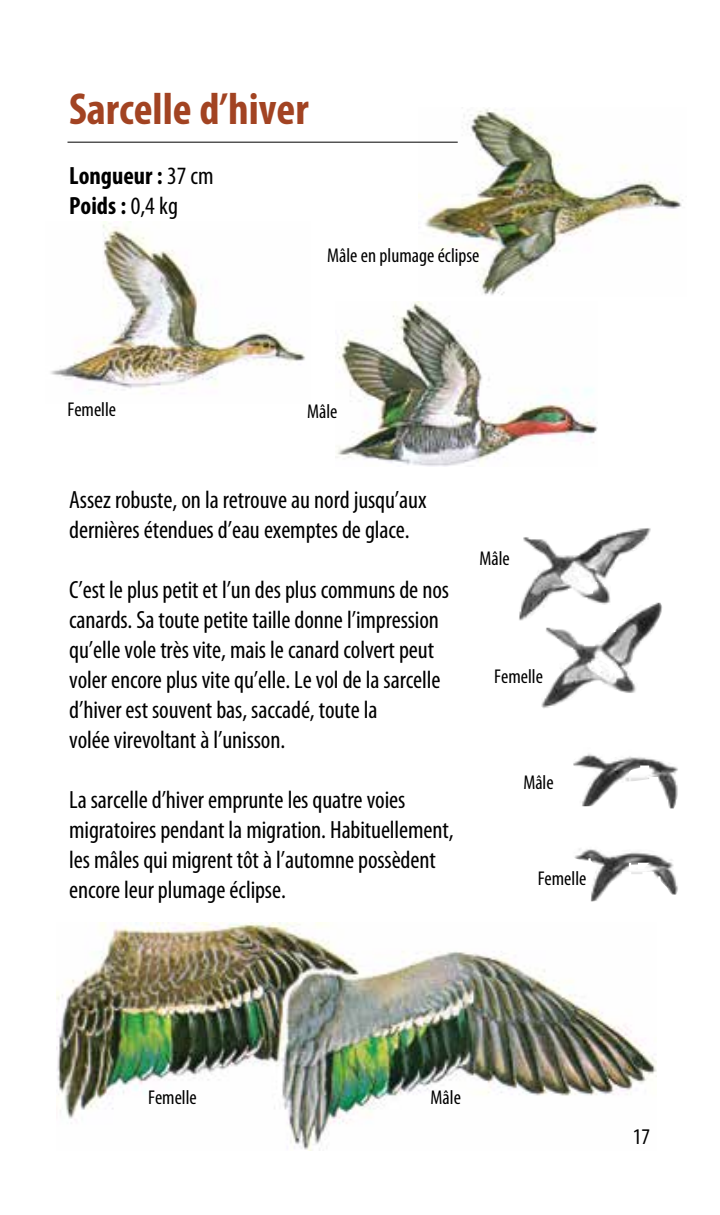
<style>
.page{position:relative;width:720px;height:1215px;background:#fff}
.page>*{position:absolute;margin:0;border:0;box-sizing:border-box;transform-origin:0 0}
.t1{font:700 condensed 45px "Myriad Pro";color:#a24322}
.t2{font:condensed 25px/30px "Myriad Pro";letter-spacing:-.005em;color:#000}
.t3{font:700 condensed 25px/30px "Myriad Pro";color:#000}
.t4{font:condensed 22.5px "Myriad Pro";color:#000}
.t5{font:condensed 20px "Myriad Pro";color:#000}
.s1{font-weight:400}
</style>
<div class="page">
<img style="left:50px;top:222px;width:255px;height:172px">
<img style="left:418px;top:107px;width:265px;height:188px">
<img style="left:335px;top:302px;width:263px;height:164px">
<img style="left:56px;top:923px;width:600px;height:227px">
<img style="left:519px;top:528px;width:159px;height:373px">
<hr style="left:68px;top:142px;width:390px;height:1px;background:#000">
<h1 class="t1" style="left:69px;top:84px;width:241px">Sarcelle d’hiver</h1>
<p class="t3" style="left:69px;top:161px;width:146px">Longueur : <span class="s1">37 cm<br></span>Poids : <span class="s1">0,4 kg</span></p>
<p class="t5" style="left:327px;top:245px;width:154px">Mâle en plumage éclipse</p>
<p class="t5" style="left:68px;top:399px;width:50px">Femelle</p>
<p class="t5" style="left:307px;top:400px;width:32px">Mâle</p>
<p class="t2" style="left:69px;top:485px;width:359px">Assez robuste, on la retrouve au nord jusqu’aux dernières étendues d’eau exemptes de glace.</p>
<p class="t2" style="left:69px;top:575px;width:381px">C’est le plus petit et l’un des plus communs de nos canards. Sa toute petite taille donne l’impression qu’elle vole très vite, mais le canard colvert peut voler encore plus vite qu’elle. Le vol de la sarcelle d’hiver est souvent bas, saccadé, toute la<br>volée virevoltant à l’unisson.</p>
<p class="t2" style="left:69px;top:785px;width:386px">La sarcelle d’hiver emprunte les quatre voies migratoires pendant la migration. Habituellement, les mâles qui migrent tôt à l’automne possèdent encore leur plumage éclipse.</p>
<p class="t5" style="left:479px;top:548px;width:32px">Mâle</p>
<p class="t5" style="left:494px;top:666px;width:50px">Femelle</p>
<p class="t5" style="left:523px;top:772px;width:32px">Mâle</p>
<p class="t5" style="left:538px;top:867px;width:50px">Femelle</p>
<p class="t5" style="left:148px;top:1087px;width:50px">Femelle</p>
<p class="t5" style="left:431px;top:1087px;width:32px">Mâle</p>
<p class="t4" style="left:633px;top:1125px;width:19px">17</p>
</div>
